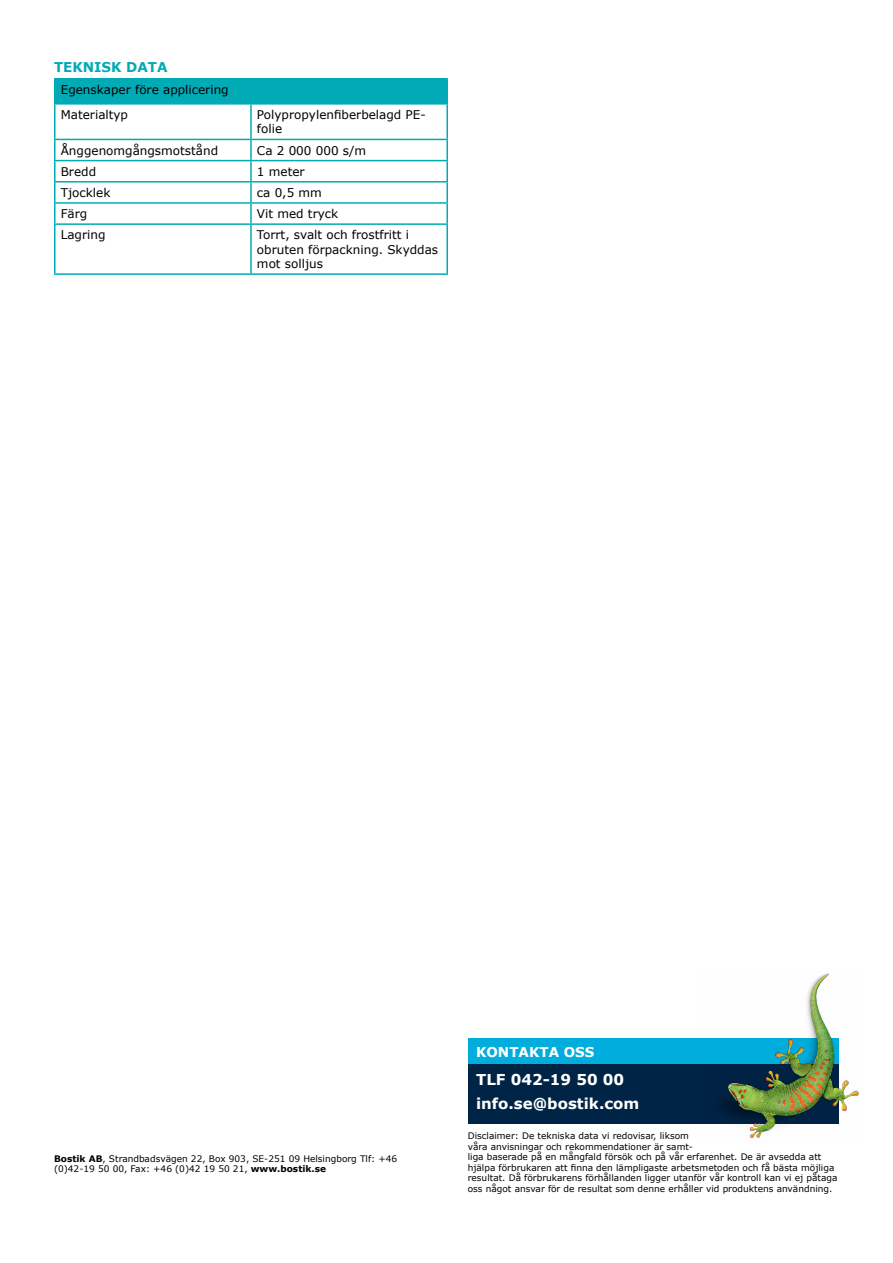
<style>
.page{position:relative;width:893px;height:1263px;background:#fff}
.page>*{position:absolute;margin:0;border:0;box-sizing:border-box;transform-origin:0 0}
.t1{font:700 15px/24px "Verdana";color:#fff}
.t2{font:700 13.5px "Verdana";color:#00abb5}
.t3{font:700 13.5px "Verdana";color:#fff}
.t4{font:12px/14.4px "Verdana";color:#000}
.t5{font:9px/10.5px "Verdana";color:#000}
.s1{font-weight:700}
</style>
<div class="page">
<div style="left:56px;top:80px;width:390px;height:23px;background:#00abb5"></div>
<hr style="left:54px;top:273px;width:197px;height:2px;background:#00abb5">
<hr style="left:251px;top:273px;width:197px;height:2px;background:#00abb5">
<hr style="left:54px;top:80px;width:2px;height:23px;background:#00abb5">
<hr style="left:54px;top:105px;width:2px;height:34px;background:#00abb5">
<hr style="left:54px;top:140px;width:2px;height:20px;background:#00abb5">
<hr style="left:54px;top:161px;width:2px;height:20px;background:#00abb5">
<svg style="left:54px;top:183px;width:2px;height:40px"></svg>
<hr style="left:54px;top:225px;width:2px;height:48px;background:#00abb5">
<hr style="left:54px;top:78px;width:197px;height:2px;background:#00abb5">
<hr style="left:251px;top:78px;width:197px;height:2px;background:#00abb5">
<hr style="left:54px;top:103px;width:197px;height:2px;background:#00abb5">
<hr style="left:251px;top:103px;width:197px;height:2px;background:#00abb5">
<hr style="left:54px;top:139px;width:197px;height:1px;background:#00abb5">
<hr style="left:251px;top:139px;width:197px;height:1px;background:#00abb5">
<hr style="left:54px;top:160px;width:197px;height:1px;background:#00abb5">
<hr style="left:251px;top:160px;width:197px;height:1px;background:#00abb5">
<hr style="left:54px;top:181px;width:197px;height:2px;background:#00abb5">
<hr style="left:251px;top:181px;width:197px;height:2px;background:#00abb5">
<hr style="left:54px;top:202px;width:197px;height:2px;background:#00abb5">
<hr style="left:251px;top:202px;width:197px;height:2px;background:#00abb5">
<hr style="left:54px;top:223px;width:197px;height:2px;background:#00abb5">
<hr style="left:251px;top:223px;width:197px;height:2px;background:#00abb5">
<hr style="left:250px;top:80px;width:2px;height:23px;background:#00abb5">
<hr style="left:446px;top:80px;width:2px;height:23px;background:#00abb5">
<hr style="left:250px;top:105px;width:2px;height:34px;background:#00abb5">
<hr style="left:446px;top:105px;width:2px;height:34px;background:#00abb5">
<hr style="left:250px;top:140px;width:2px;height:20px;background:#00abb5">
<hr style="left:446px;top:140px;width:2px;height:20px;background:#00abb5">
<hr style="left:250px;top:161px;width:2px;height:20px;background:#00abb5">
<hr style="left:446px;top:161px;width:2px;height:20px;background:#00abb5">
<svg style="left:250px;top:183px;width:2px;height:40px"></svg>
<svg style="left:446px;top:183px;width:2px;height:40px"></svg>
<hr style="left:250px;top:225px;width:2px;height:48px;background:#00abb5">
<hr style="left:446px;top:225px;width:2px;height:48px;background:#00abb5">
<div style="left:469px;top:1063px;width:370px;height:61px;background:#002446"></div>
<div style="left:469px;top:1038px;width:370px;height:26px;background:#00addc"></div>
<img style="left:719px;top:973px;width:140px;height:165px">
<h2 class="t2" style="left:54px;top:58px;width:115px">TEKNISK DATA</h2>
<h3 class="t4" style="left:61px;top:77px;width:169px;line-height:25px">Egenskaper före applicering<br>Materialtyp</h3>
<h3 class="t4" style="left:257px;top:107px;width:170px">Polypropylenfiberbelagd PE&shy;folie</h3>
<h3 class="t4" style="left:61px;top:143px;width:159px">Ånggenomgångsmotstånd</h3>
<h3 class="t4" style="left:257px;top:143px;width:111px">Ca 2 000 000 s/m</h3>
<h3 class="t4" style="left:61px;top:164px;width:37px">Bredd</h3>
<h3 class="t4" style="left:257px;top:164px;width:49px">1 meter</h3>
<h3 class="t4" style="left:61px;top:185px;width:51px">Tjocklek</h3>
<h3 class="t4" style="left:257px;top:185px;width:66px">ca 0,5 mm</h3>
<h3 class="t4" style="left:61px;top:206px;width:28px">Färg</h3>
<h3 class="t4" style="left:257px;top:206px;width:83px">Vit med tryck</h3>
<h3 class="t4" style="left:61px;top:228px;width:46px">Lagring</h3>
<h3 class="t4" style="left:257px;top:228px;width:183px">Torrt, svalt och frostfritt i obruten förpackning. Skyddas mot solljus</h3>
<p class="t5" style="left:54px;top:1153px;width:345px"><span class="s1">Bostik AB</span>, Strandbadsvägen 22, Box 903, SE-251 09 Helsingborg Tlf: +46 (0)42-19 50 00, Fax: +46 (0)42 19 50 21, <span class="s1">www.bostik.se</span></p>
<h2 class="t3" style="left:476px;top:1042px;width:120px">KONTAKTA OSS</h2>
<h1 class="t1" style="left:476px;top:1067px;width:165px">TLF 042-19 50 00 info.se@bostik.com</h1>
<p class="t5" style="left:468px;top:1130px;width:371px">Disclaimer: De tekniska data vi redovisar, liksom<br>våra anvisningar och rekommendationer är samt-<br>liga baserade på en mångfald försök och på vår erfarenhet. De är avsedda att hjälpa förbrukaren att finna den lämpligaste arbetsmetoden och få bästa möjliga resultat. Då förbrukarens förhållanden ligger utanför vår kontroll kan vi ej påtaga oss något ansvar för de resultat som denne erhåller vid produktens användning.</p>
</div>
